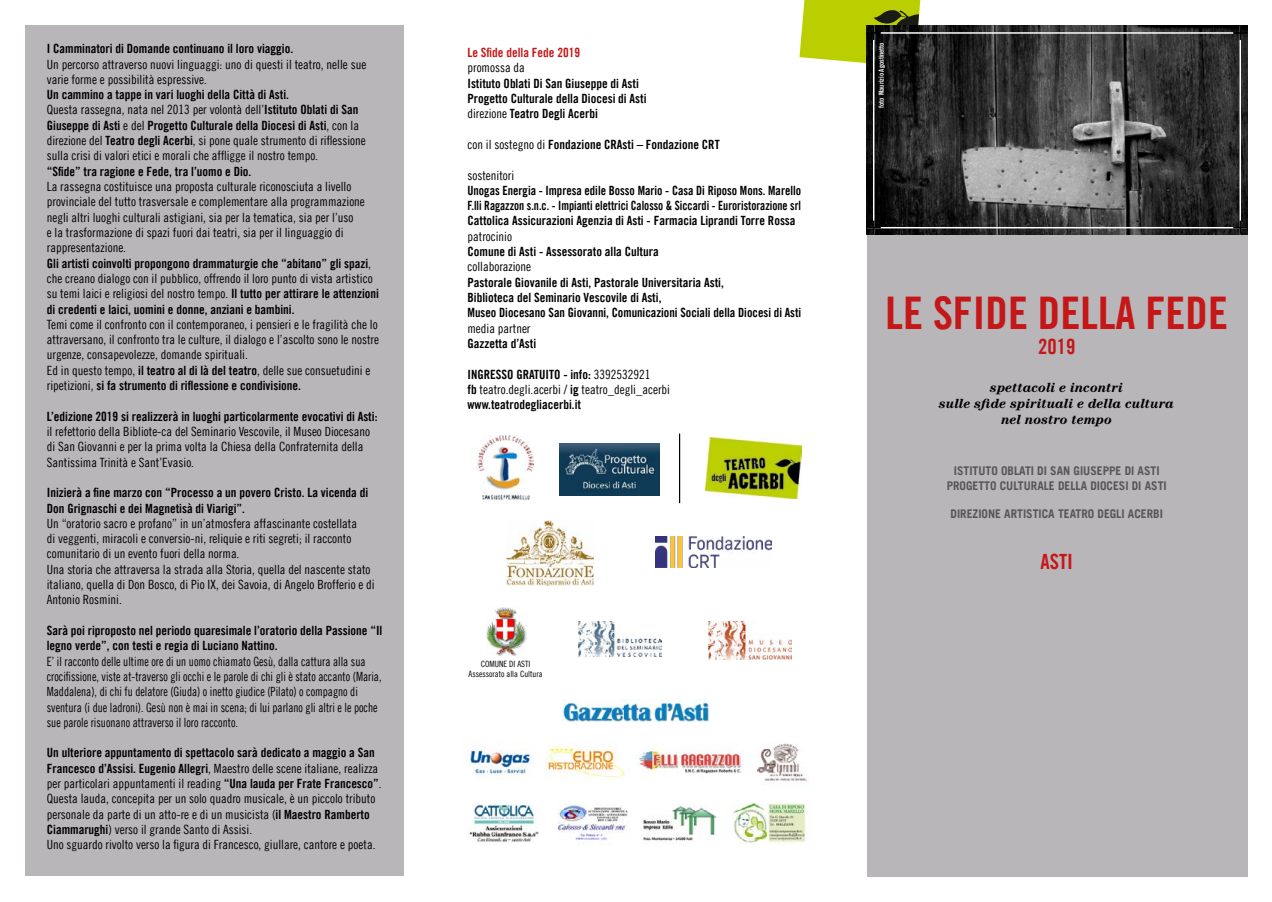
<style>
.page{position:relative;width:1272px;height:902px;background:#fff}
.page>*{position:absolute;margin:0;border:0;box-sizing:border-box;transform-origin:0 0}
.t1{font:45px "Trade Gothic LT Std Bd Cn 20";color:#c51718}
.t2{font:21px "Trade Gothic LT Std Bd Cn 20";color:#c51718}
.t3{font:italic 700 13.5px/16.2px "Century Std";color:#000;text-align:center}
.t4{font:12.75px/15.3px "Trade Gothic LT Std Cn 18";color:#000}
.t5{font:12.75px/15.3px "Trade Gothic LT Std Bd Cn 20";color:#000}
.t6{font:12.75px/15.3px "Trade Gothic LT Std Cn 18";color:#000;scale:.9 1}
.t7{font:12.75px/15.3px "Trade Gothic LT Std Bd Cn 20";color:#000;text-align:justify;scale:.95 1}
.t8{font:12.75px "Trade Gothic LT Std Bd Cn 20";color:#c51718}
.t9{font:700 12px/14.4px "Trade Gothic LT";color:#565656;text-align:center}
.t10{font:8.7px/10.4px "Trade Gothic LT Std Cn 18";color:#000;text-align:center}
.t11{font:7.05px "Trade Gothic LT Std Bd Cn 20";color:#fff}
.s1{font-family:"Trade Gothic LT Std Bd Cn 20"}
.s2{font-family:"Trade Gothic LT Std Cn 18"}
</style>
<div class="page">
<img style="left:866px;top:26px;width:381px;height:208px">
<hr style="left:873px;top:26px;width:1px;height:208px;background:#fff">
<hr style="left:1239px;top:26px;width:1px;height:209px;background:#fff">
<hr style="left:867px;top:227px;width:379px;height:1px;background:#fff">
<svg style="left:799px;top:0;width:121px;height:67px"></svg>
<svg style="left:866px;top:221px;width:14px;height:13px"></svg>
<svg style="left:1233px;top:221px;width:14px;height:13px"></svg>
<svg style="left:1233px;top:26px;width:14px;height:14px"></svg>
<div style="left:26px;top:26px;width:378px;height:850px;background:#b8b6b9"></div>
<img style="left:705px;top:437px;width:96px;height:62px">
<img style="left:477px;top:435px;width:56px;height:65px">
<img style="left:559px;top:443px;width:101px;height:52px">
<hr style="left:679px;top:433px;width:1px;height:70px;background:#000">
<img style="left:655px;top:536px;width:116px;height:31px">
<img style="left:506px;top:521px;width:88px;height:64px">
<img style="left:487px;top:607px;width:39px;height:48px">
<img style="left:467px;top:743px;width:340px;height:101px">
<div style="left:866px;top:234px;width:381px;height:642px;background:#b8b6b9"></div>
<img style="left:578px;top:621px;width:83px;height:35px">
<img style="left:708px;top:621px;width:83px;height:38px">
<hr style="left:880px;top:32px;width:353px;height:2px;background:#fff">
<img style="left:562px;top:699px;width:147px;height:22px">
<p class="t5" style="left:47px;top:41px;width:248px">I Camminatori di Domande continuano il loro viaggio.</p>
<p class="t4" style="left:47px;top:56px;width:321px">Un percorso attraverso nuovi linguaggi: uno di questi il teatro, nelle sue varie forme e possibilità espressive.</p>
<p class="t5" style="left:47px;top:87px;width:244px">Un cammino a tappe in vari luoghi della Città di Asti.</p>
<p class="t4" style="left:47px;top:102px;width:313px">Questa rassegna, nata nel 2013 per volontà dell’<span class="s1">Istituto Oblati di San</span></p>
<p class="t5" style="left:47px;top:117px;width:314px">Giuseppe di Asti <span class="s2">e del</span> Progetto Culturale della Diocesi di Asti<span class="s2">, con la</span></p>
<p class="t4" style="left:47px;top:133px;width:320px">direzione del <span class="s1">Teatro degli Acerbi</span>, si pone quale strumento di riflessione sulla crisi di valori etici e morali che affligge il nostro tempo.</p>
<p class="t5" style="left:47px;top:163px;width:206px">“Sfide” tra ragione e Fede, tra l’uomo e Dio.</p>
<p class="t4" style="left:47px;top:179px;width:319px">La rassegna costituisce una proposta culturale riconosciuta a livello provinciale del tutto trasversale e complementare alla programmazione negli altri luoghi culturali astigiani, sia per la tematica, sia per l’uso<br>e la trasformazione di spazi fuori dai teatri, sia per il linguaggio di rappresentazione.</p>
<p class="t5" style="left:47px;top:255px;width:326px">Gli artisti coinvolti propongono drammaturgie che “abitano” gli spazi<span class="s2">,</span></p>
<p class="t4" style="left:47px;top:270px;width:334px">che creano dialogo con il pubblico, offrendo il loro punto di vista artistico su temi laici e religiosi del nostro tempo. <span class="s1">Il tutto per attirare le attenzioni</span></p>
<p class="t5" style="left:47px;top:301px;width:249px">di credenti e laici, uomini e donne, anziani e bambini.</p>
<p class="t4" style="left:47px;top:316px;width:334px">Temi come il confronto con il contemporaneo, i pensieri e le fragilità che lo attraversano, il confronto tra le culture, il dialogo e l’ascolto sono le nostre urgenze, consapevolezze, domande spirituali.<br>Ed in questo tempo, <span class="s1">il teatro al di là del teatro</span>, delle sue consuetudini e</p>
<p class="t5" style="left:47px;top:378px;width:256px"><span class="s2">ripetizioni,</span> si fa strumento di riflessione e condivisione.</p>
<p class="t5" style="left:47px;top:408px;width:332px">L’edizione 2019 si realizzerà in luoghi particolarmente evocativi di Asti:</p>
<p class="t4" style="left:47px;top:423px;width:325px">il refettorio della Bibliote-ca del Seminario Vescovile, il Museo Diocesano di San Giovanni e per la prima volta la Chiesa della Confraternita della<br>Santissima Trinità e Sant’Evasio.</p>
<p class="t5" style="left:47px;top:485px;width:323px">Inizierà a fine marzo con “Processo a un povero Cristo. La vicenda di<br>Don Grignaschi e dei Magnetisà di Viarigi”.</p>
<p class="t4" style="left:47px;top:515px;width:329px">Un “oratorio sacro e profano” in un’atmosfera affascinante costellata<br>di veggenti, miracoli e conversio-ni, reliquie e riti segreti; il racconto comunitario di un evento fuori della norma.<br>Una storia che attraversa la strada alla Storia, quella del nascente stato italiano, quella di Don Bosco, di Pio IX, dei Savoia, di Angelo Brofferio e di Antonio Rosmini.</p>
<p class="t5" style="left:47px;top:622px;width:337px">Sarà poi riproposto nel periodo quaresimale l’oratorio della Passione “Il legno verde”, con testi e regia di Luciano Nattino.</p>
<p class="t6" style="left:47px;top:653px;width:373px">E’ il racconto delle ultime ore di un uomo chiamato Gesù, dalla cattura alla sua crocifissione, viste at-traverso gli occhi e le parole di chi gli è stato accanto (Maria, Maddalena), di chi fu delatore (Giuda) o inetto giudice (Pilato) o compagno di sventura (i due ladroni). Gesù non è mai in scena; di lui parlano gli altri e le poche sue parole risuonano attraverso il loro racconto.</p>
<p class="t5" style="left:47px;top:745px;width:329px">Un ulteriore appuntamento di spettacolo sarà dedicato a maggio a San</p>
<p class="t4" style="left:47px;top:760px;width:336px"><span class="s1">Francesco d’Assisi. Eugenio Allegri</span>, Maestro delle scene italiane, realizza per particolari appuntamenti il reading <span class="s1">“Una lauda per Frate Francesco”</span>.<br>Questa lauda, concepita per un solo quadro musicale, è un piccolo tributo personale da parte di un atto-re e di un musicista (<span class="s1">il Maestro Ramberto Ciammarughi</span>) verso il grande Santo di Assisi.<br>Uno sguardo rivolto verso la figura di Francesco, giullare, cantore e poeta.</p>
<p class="t8" style="left:467px;top:45px;width:114px">Le Sfide della Fede 2019</p>
<p class="t4" style="left:467px;top:60px;width:59px">promossa da</p>
<p class="t5" style="left:467px;top:75px;width:181px">Istituto Oblati Di San Giuseppe di Asti<br>Progetto Culturale della Diocesi di Asti <span class="s2">direzione</span> Teatro Degli Acerbi</p>
<p class="t5" style="left:467px;top:137px;width:254px"><span class="s2">con il sostegno di</span> Fondazione CRAsti – Fondazione CRT</p>
<p class="t4" style="left:467px;top:167px;width:48px">sostenitori</p>
<p class="t7" style="left:467px;top:182px;width:353px">Unogas Energia - Impresa edile Bosso Mario - Casa Di Riposo Mons. Marello F.lli Ragazzon s.n.c. - Impianti elettrici Calosso &amp; Siccardi - Euroristorazione srl Cattolica Assicurazioni Agenzia di Asti - Farmacia Liprandi Torre Rossa</p>
<p class="t4" style="left:467px;top:228px;width:46px">patrocinio</p>
<p class="t5" style="left:467px;top:244px;width:193px">Comune di Asti - Assessorato alla Cultura</p>
<p class="t4" style="left:467px;top:259px;width:65px">collaborazione</p>
<p class="t5" style="left:467px;top:274px;width:335px">Pastorale Giovanile di Asti, Pastorale Universitaria Asti,<br>Biblioteca del Seminario Vescovile di Asti,<br>Museo Diocesano San Giovanni, Comunicazioni Sociali della Diocesi di Asti</p>
<p class="t4" style="left:467px;top:320px;width:65px">media partner</p>
<p class="t5" style="left:467px;top:335px;width:70px">Gazzetta d’Asti</p>
<p class="t5" style="left:467px;top:366px;width:184px">INGRESSO GRATUITO - info: <span class="s2">3392532921</span></p>
<p class="t4" style="left:467px;top:381px;width:204px"><span class="s1">fb</span> teatro.degli.acerbi / <span class="s1">ig</span> teatro_degli_acerbi</p>
<p class="t5" style="left:467px;top:397px;width:115px">www.teatrodegliacerbi.it</p>
<p class="t10" style="left:468px;top:658px;width:76px">COMUNE DI ASTI<br>Assessorato alla Cultura</p>
<p class="t11" style="left:877px;top:108px;width:67px;rotate:-90deg">foto Maurizio Agostinetto</p>
<h1 class="t1" style="left:885px;top:286px;width:344px">LE SFIDE DELLA FEDE</h1>
<h2 class="t2" style="left:1038px;top:334px;width:39px">2019</h2>
<p class="t3" style="left:939px;top:379px;width:236px">spettacoli e incontri<br>sulle sfide spirituali e della cultura nel nostro tempo</p>
<p class="t9" style="left:946px;top:463px;width:221px">ISTITUTO OBLATI DI SAN GIUSEPPE DI ASTI<br>PROGETTO CULTURALE DELLA DIOCESI DI ASTI</p>
<p class="t9" style="left:950px;top:506px;width:214px">DIREZIONE ARTISTICA TEATRO DEGLI ACERBI</p>
<h2 class="t2" style="left:1040px;top:548px;width:34px">ASTI</h2>
</div>
